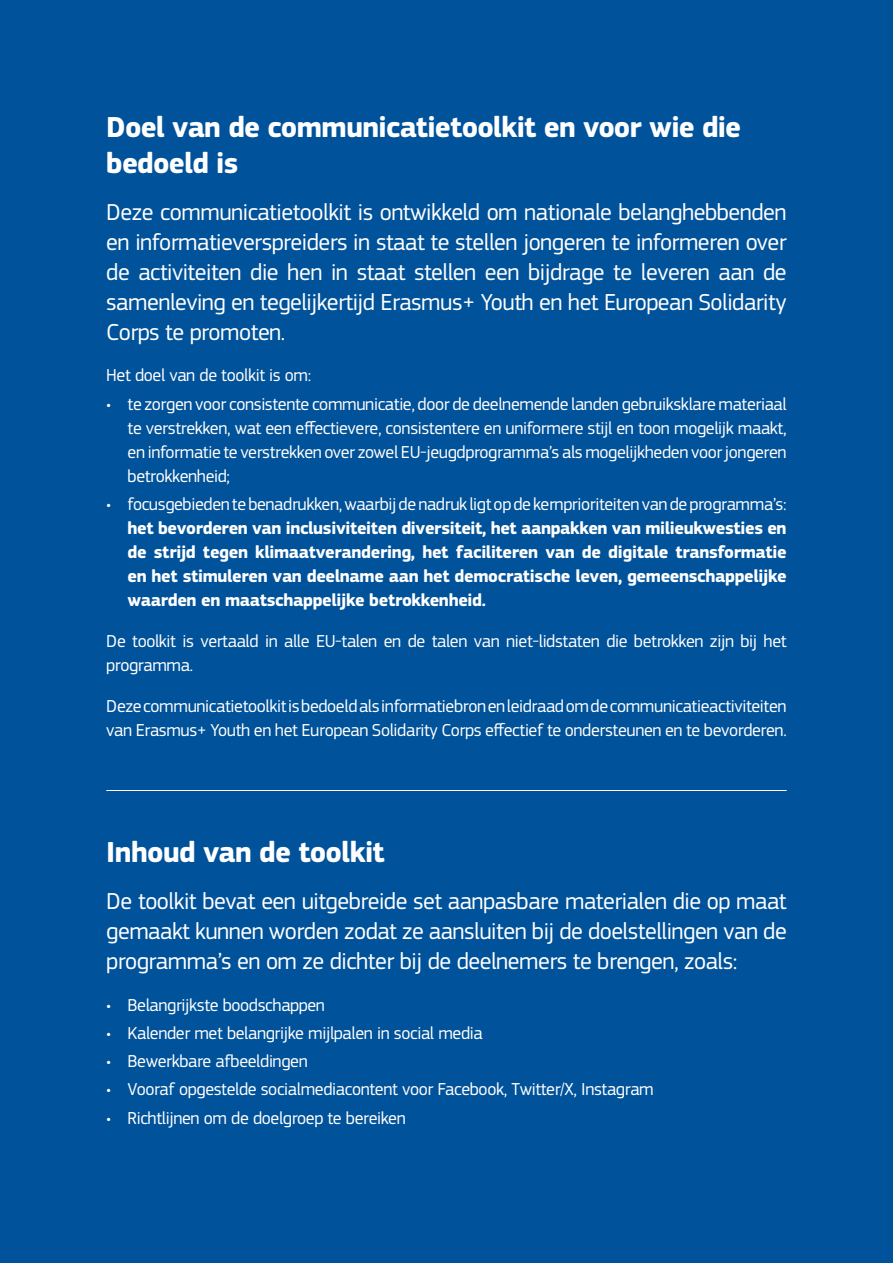
<style>
.page{position:relative;width:893px;height:1263px;background:#00529a}
.page>*{position:absolute;margin:0;border:0;box-sizing:border-box;transform-origin:0 0}
.Heading_Preface__H1{font:700 30px/36px "EC Square Sans Pro";letter-spacing:-.025em;color:#fff}
.Body_Copy_Normal_80__Black__P{font:24px/30px "EC Square Sans Pro";letter-spacing:-.02em;color:#fff;text-align:justify}
.Body_Copy_Bullets_LV1_80__Black__P{font:18px/24px "EC Square Sans Pro";letter-spacing:-.02em;color:#fff;text-align:justify}
.Body_Copy_Bullets_LV1_80__Black__P-2{font:700 18px/24px "EC Square Sans Pro";letter-spacing:-.02em;color:#fff;text-align:justify}
.Body_Copy_Normal_80__Black__P-2{font:18px/24px "EC Square Sans Pro";letter-spacing:-.02em;color:#fff}
.s1{font-weight:400}
</style>
<div class="page">
<hr style="left:106px;top:790px;width:681px;height:1px;background:#fff">
<h1 class="Heading_Preface__H1" style="left:106px;top:110px;width:636px">Doel van de communicatietoolkit en voor wie die bedoeld is</h1>
<p class="Body_Copy_Normal_80__Black__P" style="left:106px;top:198px;width:682px">Deze communicatietoolkit is ontwikkeld om nationale belanghebbenden en informatieverspreiders in staat te stellen jongeren te informeren over de activiteiten die hen in staat stellen een bijdrage te leveren aan de samenleving en tegelijkertijd Erasmus+ Youth en het European Solidarity Corps te promoten.</p>
<p class="Body_Copy_Normal_80__Black__P-2" style="left:106px;top:363px;width:207px">Het doel van de toolkit is om:</p>
<p class="Body_Copy_Bullets_LV1_80__Black__P" style="left:128px;top:392px;width:661px;text-indent:-21px">• te zorgen voor consistente communicatie, door de deelnemende landen gebruiksklare materiaal te verstrekken, wat een effectievere, consistentere en uniformere stijl en toon mogelijk maakt, en informatie te verstrekken over zowel EU-jeugdprogramma’s als mogelijkheden voor jongeren betrokkenheid;</p>
<p class="Body_Copy_Bullets_LV1_80__Black__P-2" style="left:128px;top:492px;width:661px;text-indent:-21px"><span class="s1">• focusgebieden te benadrukken, waarbij de nadruk ligt op de kernprioriteiten van de programma’s: </span>het bevorderen van inclusiviteiten diversiteit, het aanpakken van milieukwesties en de strijd tegen klimaatverandering, het faciliteren van de digitale transformatie en het stimuleren van deelname aan het democratische leven, gemeenschappelijke waarden en maatschappelijke betrokkenheid.</p>
<p class="Body_Copy_Normal_80__Black__P-2" style="left:106px;top:629px;width:682px">De toolkit is vertaald in alle EU-talen en de talen van niet-lidstaten die betrokken zijn bij het programma.</p>
<p class="Body_Copy_Normal_80__Black__P-2" style="left:106px;top:694px;width:682px">Deze communicatietoolkit is bedoeld als informatiebron en leidraad om de communicatieactiviteiten van Erasmus+ Youth en het European Solidarity Corps effectief te ondersteunen en te bevorderen.</p>
<h1 class="Heading_Preface__H1" style="left:106px;top:835px;width:280px">Inhoud van de toolkit</h1>
<p class="Body_Copy_Normal_80__Black__P" style="left:106px;top:887px;width:682px">De toolkit bevat een uitgebreide set aanpasbare materialen die op maat gemaakt kunnen worden zodat ze aansluiten bij de doelstellingen van de programma’s en om ze dichter bij de deelnemers te brengen, zoals:</p>
<p class="Body_Copy_Bullets_LV1_80__Black__P" style="left:106px;top:993px;width:220px">• Belangrijkste boodschappen</p>
<p class="Body_Copy_Bullets_LV1_80__Black__P" style="left:106px;top:1021px;width:378px">• Kalender met belangrijke mijlpalen in social media</p>
<p class="Body_Copy_Bullets_LV1_80__Black__P" style="left:106px;top:1049px;width:203px">• Bewerkbare afbeeldingen</p>
<p class="Body_Copy_Bullets_LV1_80__Black__P" style="left:106px;top:1077px;width:549px">• Vooraf opgestelde socialmediacontent voor Facebook, Twitter/X, Instagram</p>
<p class="Body_Copy_Bullets_LV1_80__Black__P" style="left:106px;top:1106px;width:301px">• Richtlijnen om de doelgroep te bereiken</p>
</div>
